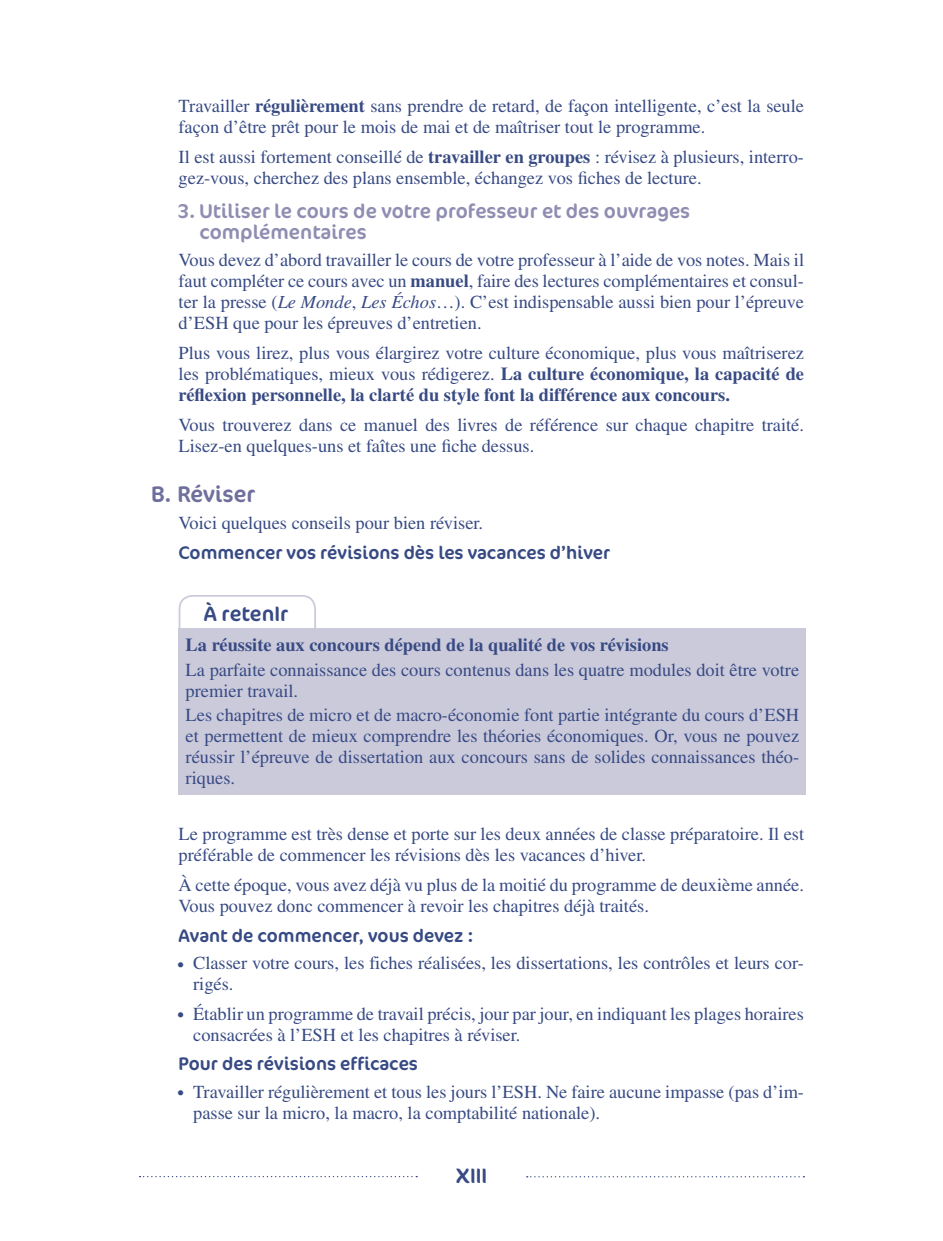
<style>
.page{position:relative;width:943px;height:1241px;background:#fff}
.page>*{position:absolute;margin:0;border:0;box-sizing:border-box;transform-origin:0 0}
.t1{font:22.75px "Cocon OT";color:#6e6f9c}
.t2{font:21px "Cocon OT";color:#374a83}
.t3{font:20.12px/21px "Cocon OT";color:#8f8eb2}
.t4{font:18.38px/21px "Times LT Std";color:#374a83}
.t5{font:18.38px "Cocon OT";color:#374a83}
.t6{font:700 18.38px "Times LT Std";color:#374a83}
.s1{font-weight:700}
.s2{font-style:italic}
</style>
<div class="page">
<svg style="left:526px;top:1176px;width:278px;height:1px"></svg>
<svg style="left:178px;top:595px;width:138px;height:35px"></svg>
<div style="left:179px;top:628px;width:627px;height:166px;background:#cbcadb"></div>
<p class="t4" style="left:179px;top:95px;width:627px">Travailler <span class="s1">régulièrement</span> sans prendre de retard, de façon intelligente, c’est la seule façon d’être prêt pour le mois de mai et de maîtriser tout le programme.</p>
<p class="t4" style="left:179px;top:146px;width:627px">Il est aussi fortement conseillé de <span class="s1">travailler en groupes</span> : révisez à plusieurs, interro&shy;gez-vous, cherchez des plans ensemble, échangez vos fiches de lecture.</p>
<p class="t3" style="left:199px;top:201px;width:492px;text-indent:-22px">3. Utiliser le cours de votre professeur et des ouvrages complémentaires</p>
<p class="t4" style="left:179px;top:249px;width:627px;text-align:justify">Vous devez d’abord travailler le cours de votre professeur à l’aide de vos notes. Mais il faut compléter ce cours avec un <span class="s1">manuel</span>, faire des lectures complémentaires et consul&shy;ter la presse (<span class="s2">Le Monde</span>, <span class="s2">Les Échos</span>…). C’est indispensable aussi bien pour l’épreuve d’ESH que pour les épreuves d’entretien.</p>
<p class="t4" style="left:179px;top:342px;width:627px;text-align:justify">Plus vous lirez, plus vous élargirez votre culture économique, plus vous maîtriserez les problématiques, mieux vous rédigerez. <span class="s1">La culture économique, la capacité de réflexion personnelle, la clarté du style font la différence aux concours.</span></p>
<p class="t4" style="left:179px;top:414px;width:627px">Vous trouverez dans ce manuel des livres de référence sur chaque chapitre traité.<br>Lisez-en quelques-uns et faîtes une fiche dessus.</p>
<p class="t1" style="left:151px;top:480px;width:105px">B. Réviser</p>
<p class="t4" style="left:179px;top:512px;width:306px">Voici quelques conseils pour bien réviser.</p>
<p class="t5" style="left:179px;top:541px;width:433px">Commencer vos révisions dès les vacances d’hiver</p>
<p class="t2" style="left:204px;top:601px;width:86px">À retenIr</p>
<p class="t6" style="left:186px;top:633px;width:484px">La réussite aux concours dépend de la qualité de vos révisions</p>
<p class="t4" style="left:186px;top:658px;width:615px">La parfaite connaissance des cours contenus dans les quatre modules doit être votre premier travail.</p>
<p class="t4" style="left:186px;top:704px;width:615px;text-align:justify">Les chapitres de micro et de macro-économie font partie intégrante du cours d’ESH et permettent de mieux comprendre les théories économiques. Or, vous ne pouvez réussir l’épreuve de dissertation aux concours sans de solides connaissances théo&shy;riques.</p>
<p class="t4" style="left:179px;top:823px;width:627px">Le programme est très dense et porte sur les deux années de classe préparatoire. Il est préférable de commencer les révisions dès les vacances d’hiver.</p>
<p class="t4" style="left:179px;top:873px;width:627px">À cette époque, vous avez déjà vu plus de la moitié du programme de deuxième année.<br>Vous pouvez donc commencer à revoir les chapitres déjà traités.</p>
<p class="t5" style="left:179px;top:924px;width:296px">Avant de commencer, vous devez :</p>
<p class="t4" style="left:193px;top:951px;width:612px;text-indent:-16px"><span class="s1">•</span> Classer votre cours, les fiches réalisées, les dissertations, les contrôles et leurs cor&shy;rigés.</p>
<p class="t4" style="left:193px;top:1002px;width:612px;text-indent:-16px"><span class="s1">•</span> Établir un programme de travail précis, jour par jour, en indiquant les plages horaires consacrées à l’ESH et les chapitres à réviser.</p>
<p class="t5" style="left:179px;top:1052px;width:241px">Pour des révisions efficaces</p>
<p class="t4" style="left:193px;top:1080px;width:612px;text-indent:-16px"><span class="s1">•</span> Travailler régulièrement et tous les jours l’ESH. Ne faire aucune impasse (pas d’im&shy;passe sur la micro, la macro, la comptabilité nationale).</p>
<p class="t2" style="left:455px;top:1163px;width:33px">XIII</p>
</div>
